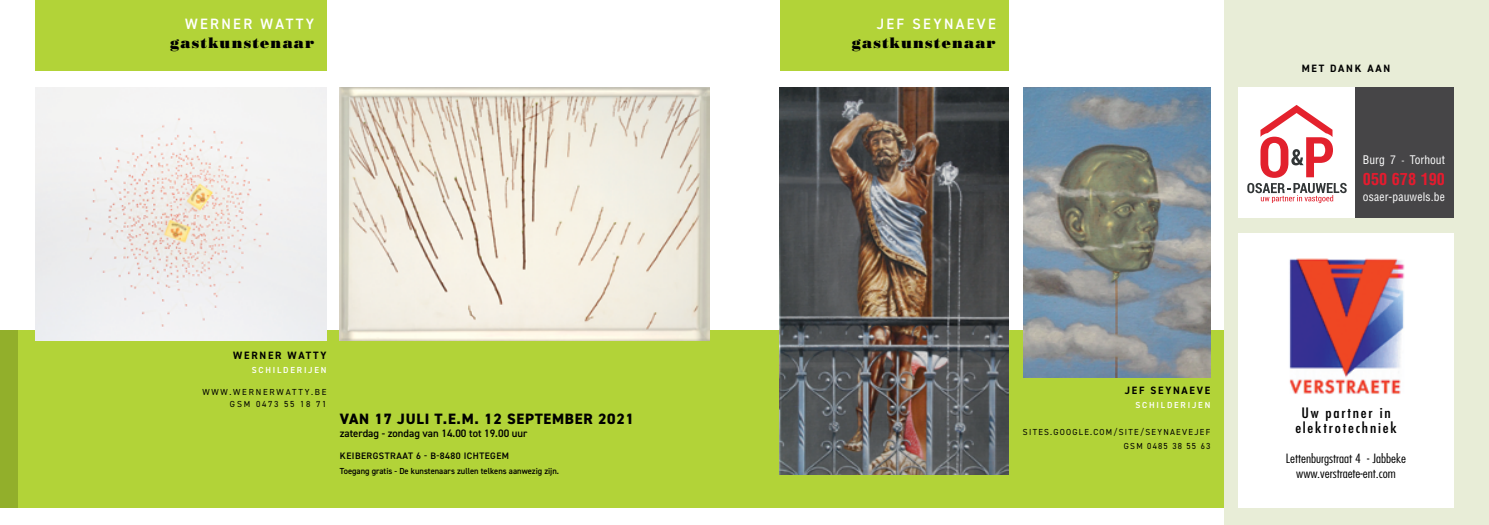
<style>
.page{position:relative;width:1489px;height:525px;background:#fff}
.page>*{position:absolute;margin:0;border:0;box-sizing:border-box;transform-origin:0 0}
.t1{font:700 condensed 16.12px "Helvetica LT Std";color:#e51b2e}
.t2{font:800 15px "DIN2014";letter-spacing:.05em;color:#000}
.t3{font:15px "Bodoni Poster";letter-spacing:.08em;color:#000}
.t4{font:600 15px "DIN2014";letter-spacing:.16em;color:#fff}
.t5{font:condensed 14px/14.8px "Futura Std";letter-spacing:.11em;color:#000;text-align:center;scale:1.15 1}
.t6{font:300 condensed 12.5px/15.5px "Futura Std";color:#000;text-align:center;scale:1.15 1}
.t7{font:condensed 11.5px "Helvetica LT Std";letter-spacing:.015em;color:#fff}
.t8{font:600 10.75px "DIN2014";color:#000}
.t9{font:700 10.62px "DIN2014";letter-spacing:.17em;color:#000}
.t10{font:600 9.38px "DIN2014";letter-spacing:.05em;color:#000}
.t11{font:600 8.75px "DIN2014";color:#000}
.t12{font:8.75px/13.8px "DIN2014";letter-spacing:.15em;color:#000;text-align:right}
.t13{font:8.75px/11.2px "DIN2014";letter-spacing:.21em;color:#000;text-align:right}
.t14{font:600 8.75px "DIN2014";letter-spacing:.21em;color:#fff}
.s1{font-size:9.25px}
</style>
<div class="page">
<div style="left:18px;top:330px;width:1470px;height:177px;background:#b2d338"></div>
<div style="left:0;top:330px;width:18px;height:177px;background:#92af2b"></div>
<div style="left:35px;top:0;width:291px;height:70px;background:#b2d338"></div>
<div style="left:780px;top:0;width:228px;height:70px;background:#b2d338"></div>
<img style="left:780px;top:87px;width:228px;height:387px">
<img style="left:1023px;top:87px;width:187px;height:290px">
<img style="left:340px;top:87px;width:369px;height:253px">
<img style="left:35px;top:87px;width:291px;height:253px">
<div style="left:1224px;top:0;width:264px;height:524px;background:#e8edd7"></div>
<div style="left:1238px;top:87px;width:215px;height:131px;background:#fff"></div>
<div style="left:1238px;top:233px;width:215px;height:274px;background:#fff"></div>
<img style="left:1289px;top:258px;width:116px;height:136px">
<svg style="left:1247px;top:105px;width:99px;height:98px"></svg>
<div style="left:1354px;top:87px;width:99px;height:131px;background:#464547"></div>
<h2 class="t4" style="left:185px;top:14px;width:130px">WERNER WATTY</h2>
<h2 class="t3" style="left:170px;top:34px;width:145px">gastkunstenaar</h2>
<h2 class="t4" style="left:876px;top:14px;width:120px">JEF SEYNAEVE</h2>
<h2 class="t3" style="left:851px;top:34px;width:145px">gastkunstenaar</h2>
<p class="t9" style="left:233px;top:348px;width:95px">WERNER WATTY</p>
<p class="t14" style="left:252px;top:364px;width:76px">SCHILDERIJEN</p>
<p class="t13" style="left:202px;top:386px;width:126px">WWW.WERNERWATTY.BE<br>GSM 0473 55 18 71</p>
<p class="t9" style="left:1124px;top:383px;width:87px">JEF SEYNAEVE</p>
<p class="t14" style="left:1135px;top:399px;width:76px">SCHILDERIJEN</p>
<p class="t12" style="left:1022px;top:425px;width:189px">SITES.GOOGLE.COM/SITE/SEYNAEVEJEF<br>GSM 0485 38 55 63</p>
<h2 class="t2" style="left:340px;top:409px;width:295px">VAN 17 JULI T.E.M. 12 SEPTEMBER 2021</h2>
<p class="t8" style="left:340px;top:426px;width:189px">zaterdag - zondag van 14.00 tot 19.00 uur</p>
<p class="t10" style="left:340px;top:449px;width:171px">KEIBERGSTRAAT 6 - B-8480 ICHTEGEM</p>
<p class="t11" style="left:340px;top:465px;width:221px">Toegang gratis - De kunstenaars zullen telkens aanwezig zijn.</p>
<p class="t9" style="left:1301px;top:62px;width:90px">MET DANK AAN</p>
<h3 class="t7" style="left:1362px;top:152px;width:83px">Burg 7 <span class="s1">-</span> Torhout</h3>
<h1 class="t1" style="left:1362px;top:169px;width:83px">050 678 190</h1>
<h3 class="t7" style="left:1362px;top:189px;width:83px">osaer-pauwels.be</h3>
<h3 class="t5" style="left:1295px;top:405px;width:90px">Uw partner in elektrotechniek</h3>
<h3 class="t6" style="left:1285px;top:450px;width:106px">Lettenburgstraat 4 - Jabbeke www.verstraete-ent.com</h3>
</div>
